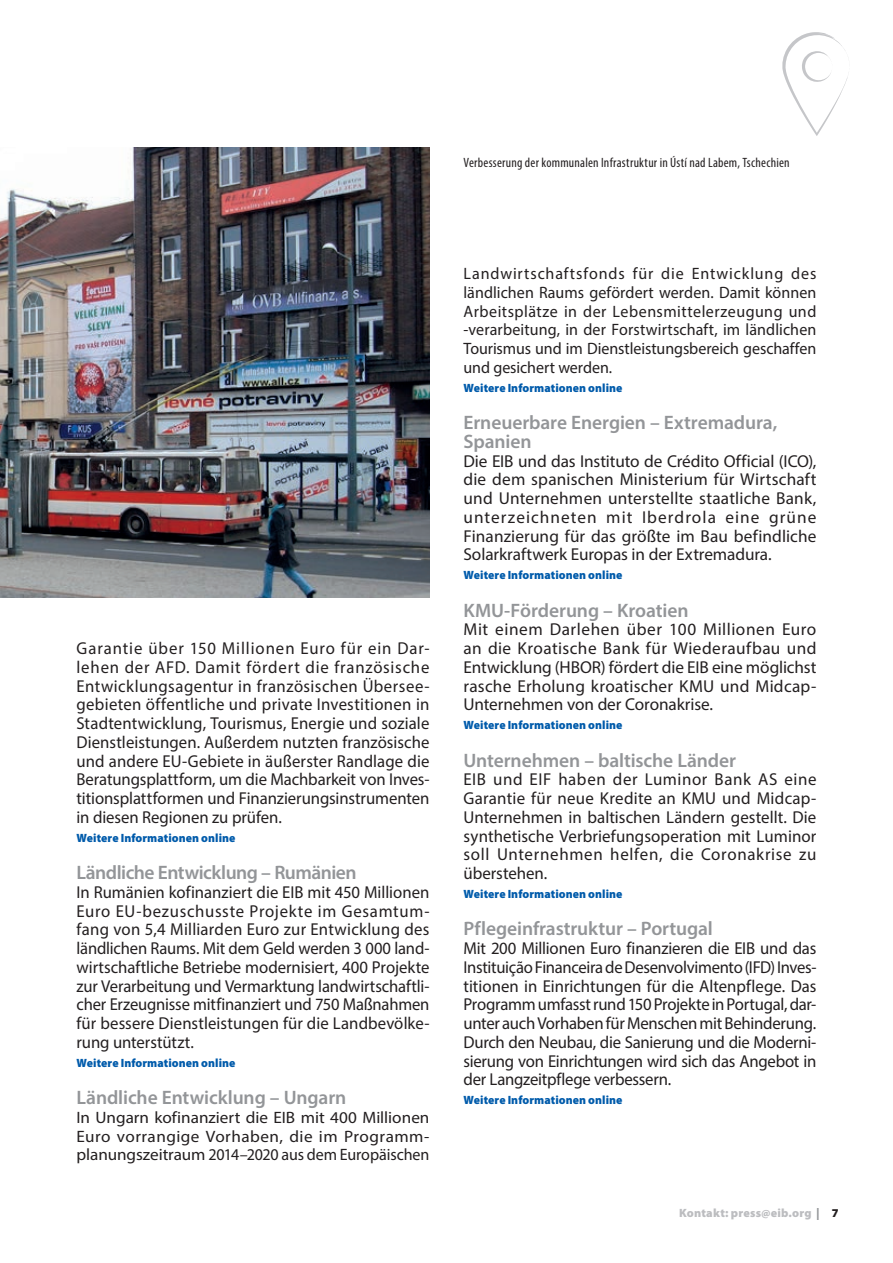
<style>
.page{position:relative;width:893px;height:1263px;background:#fff}
.page>*{position:absolute;margin:0;border:0;box-sizing:border-box;transform-origin:0 0}
.TITRE_PROJECTS_DE{font:600 19.5px/18.8px "Myriad Pro";letter-spacing:-.005em;color:#939598}
.TITRE_PROJECTS_DE-2{font:600 19.5px "Myriad Pro";letter-spacing:-.025em;color:#939598}
.TEXT_PROJECTS_DE{font:17.25px/18.8px "Myriad Pro";letter-spacing:-.005em;color:#231f20;text-align:justify}
.TEXT_PROJECTS_DE-2{font:16.5px/18.8px "Myriad Pro";letter-spacing:-.005em;color:#231f20;text-align:justify}
.TEXT_PROJECTS_DE-3{font:16.5px/18.8px "Myriad Pro";letter-spacing:-.005em;color:#231f20;text-align:justify;scale:1.04 1}
.FOOTNOTES{font:condensed 13.5px "Myriad Pro";letter-spacing:.015em;color:#231f20}
.TEXT_PROJECTS_DE-4{font:900 12px "Myriad Pro";letter-spacing:.005em;color:#015bab}
.t1{font:900 12px "Myriad Pro";letter-spacing:.015em;color:#bcbdc0}
.s1{color:#939598}
.s2{color:#231f20}
</style>
<div class="page">
<img style="left:0;top:148px;width:429px;height:450px">
<svg style="left:782px;top:32px;width:66px;height:104px"></svg>
<p class="FOOTNOTES" style="left:463px;top:154px;width:328px">Verbesserung der kommunalen Infrastruktur in Ústí nad Labem, Tschechien</p>
<p class="TEXT_PROJECTS_DE" style="left:77px;top:639px;width:354px">Garantie über 150 Millionen Euro für ein Dar&shy;lehen der AFD. Damit fördert die französische Entwicklungsagentur in französischen Übersee&shy;gebieten öffentliche und private Investitionen in Stadtentwicklung, Tourismus, Energie und soziale Dienstleistungen. Außerdem nutzten französische und andere EU-Gebiete in äußerster Randlage die Beratungsplattform, um die Machbarkeit von Inves&shy;titionsplattformen und Finanzierungsinstrumenten in diesen Regionen zu prüfen.</p>
<p class="TEXT_PROJECTS_DE-4" style="left:77px;top:829px;width:160px">Weitere Informationen online</p>
<p class="TITRE_PROJECTS_DE-2" style="left:77px;top:860px;width:282px">Ländliche Entwicklung – Rumänien</p>
<p class="TEXT_PROJECTS_DE" style="left:77px;top:882px;width:354px">In Rumänien kofinanziert die EIB mit 450 Millionen Euro EU-bezuschusste Projekte im Gesamtum&shy;fang von 5,4 Milliarden Euro zur Entwicklung des ländlichen Raums. Mit dem Geld werden 3 000 land&shy;wirtschaftliche Betriebe modernisiert, 400 Projekte zur Verarbeitung und Vermarktung landwirtschaftli&shy;cher Erzeugnisse mitfinanziert und 750 Maßnahmen für bessere Dienstleistungen für die Landbevölke&shy;rung unterstützt.</p>
<p class="TEXT_PROJECTS_DE-4" style="left:77px;top:1054px;width:160px">Weitere Informationen online</p>
<p class="TITRE_PROJECTS_DE" style="left:77px;top:1088px;width:271px">Ländliche Entwicklung – Ungarn</p>
<p class="TEXT_PROJECTS_DE-3" style="left:77px;top:1108px;width:341px">In Ungarn kofinanziert die EIB mit 400 Millionen Euro vorrangige Vorhaben, die im Programm&shy;planungszeitraum 2014–2020 aus dem Europäischen</p>
<p class="TEXT_PROJECTS_DE-2" style="left:463px;top:264px;width:354px">Landwirtschaftsfonds für die Entwicklung des ländlichen Raums gefördert werden. Damit können Arbeitsplätze in der Lebensmittelerzeugung und -verarbeitung, in der Forstwirtschaft, im ländlichen Tourismus und im Dienstleistungsbereich geschaffen und gesichert werden.</p>
<p class="TEXT_PROJECTS_DE-4" style="left:463px;top:379px;width:160px">Weitere Informationen online</p>
<p class="TITRE_PROJECTS_DE" style="left:463px;top:413px;width:315px">Erneuerbare Energien – Extremadura,<br>Spanien</p>
<p class="TEXT_PROJECTS_DE" style="left:463px;top:451px;width:354px">Die EIB und das Instituto de Crédito Official (ICO), die dem spanischen Ministerium für Wirtschaft und Unternehmen unterstellte staatliche Bank, unterzeichneten mit Iberdrola eine grüne Finanzierung für das größte im Bau befindliche Solarkraftwerk Europas in der Extremadura.</p>
<p class="TEXT_PROJECTS_DE-4" style="left:463px;top:567px;width:160px">Weitere Informationen online</p>
<p class="TITRE_PROJECTS_DE" style="left:463px;top:600px;width:227px">KMU-Förderung – Kroatien</p>
<p class="TEXT_PROJECTS_DE" style="left:463px;top:620px;width:354px">Mit einem Darlehen über 100 Millionen Euro an die Kroatische Bank für Wiederaufbau und Entwicklung (HBOR) fördert die EIB eine möglichst rasche Erholung kroatischer KMU und Midcap-Unternehmen von der Coronakrise.</p>
<p class="TEXT_PROJECTS_DE-4" style="left:463px;top:717px;width:160px">Weitere Informationen online</p>
<p class="TITRE_PROJECTS_DE" style="left:463px;top:750px;width:274px">Unternehmen – baltische Länder</p>
<p class="TEXT_PROJECTS_DE" style="left:463px;top:770px;width:355px">EIB und EIF haben der Luminor Bank AS eine Garantie für neue Kredite an KMU und Midcap-Unternehmen in baltischen Ländern gestellt. Die synthetische Verbriefungsoperation mit Luminor soll Unternehmen helfen, die Coronakrise zu überstehen.</p>
<p class="TEXT_PROJECTS_DE-4" style="left:463px;top:886px;width:160px">Weitere Informationen online</p>
<p class="TITRE_PROJECTS_DE" style="left:463px;top:919px;width:251px">Pflegeinfrastruktur – Portugal</p>
<p class="TEXT_PROJECTS_DE" style="left:463px;top:939px;width:354px">Mit 200 Millionen Euro finanzieren die EIB und das Instituição Financeira de Desenvolvimento (IFD) Inves&shy;titionen in Einrichtungen für die Altenpflege. Das Programm umfasst rund 150 Projekte in Portugal, dar&shy;unter auch Vorhaben für Menschen mit Behinderung.<br>Durch den Neubau, die Sanierung und die Moderni&shy;sierung von Einrichtungen wird sich das Angebot in der Langzeitpflege verbessern.</p>
<p class="TEXT_PROJECTS_DE-4" style="left:463px;top:1092px;width:160px">Weitere Informationen online</p>
<p class="t1" style="left:679px;top:1204px;width:161px">Kontakt: press@eib.org <span class="s1">|</span> <span class="s2">7</span></p>
</div>
